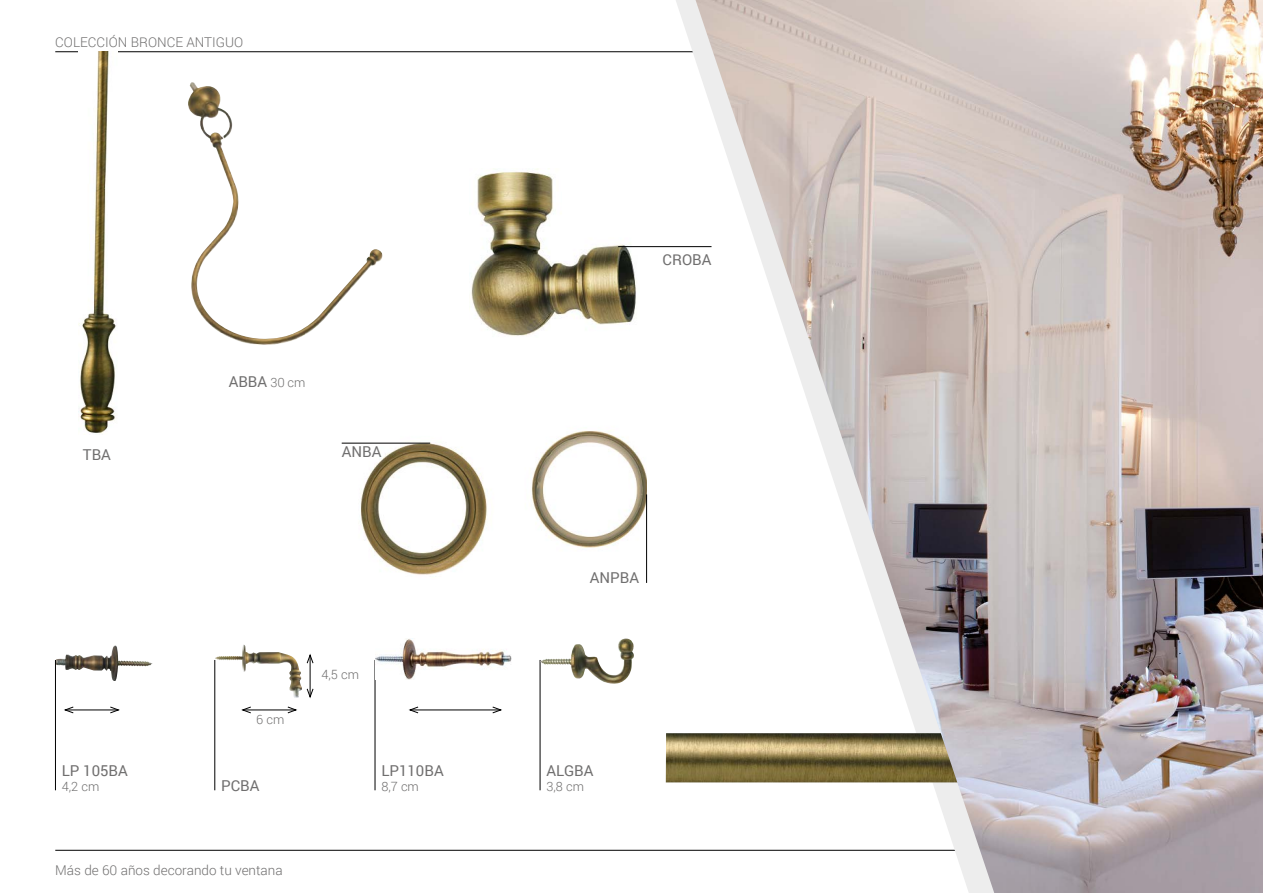
<style>
.page{position:relative;width:1263px;height:893px;background:#fff}
.page>*{position:absolute;margin:0;border:0;box-sizing:border-box;transform-origin:0 0}
.t1{font:15px "Roboto";color:#706f6f}
.t2{font:300 13.5px "Roboto";color:#706f6f}
.t3{font:300 12.75px "Roboto";color:#706f6f}
.s1{font-weight:300;font-size:12.75px}
</style>
<div class="page">
<hr style="left:55px;top:51px;width:1153px;height:1px;background:#000">
<hr style="left:55px;top:850px;width:1153px;height:1px;background:#000">
<hr style="left:540px;top:660px;width:1px;height:130px;background:#000">
<img style="left:540px;top:638px;width:94px;height:47px">
<hr style="left:55px;top:660px;width:1px;height:130px;background:#000">
<img style="left:56px;top:646px;width:96px;height:35px">
<hr style="left:215px;top:660px;width:1px;height:130px;background:#000">
<img style="left:215px;top:645px;width:87px;height:53px">
<hr style="left:375px;top:660px;width:1px;height:130px;background:#000">
<img style="left:375px;top:639px;width:137px;height:40px">
<hr style="left:243px;top:710px;width:53px;height:1px;background:#000">
<svg style="left:242px;top:706px;width:9px;height:7px"></svg>
<svg style="left:287px;top:706px;width:10px;height:7px"></svg>
<hr style="left:65px;top:710px;width:53px;height:1px;background:#000">
<svg style="left:64px;top:706px;width:10px;height:7px"></svg>
<svg style="left:110px;top:706px;width:10px;height:7px"></svg>
<hr style="left:410px;top:710px;width:91px;height:1px;background:#000">
<svg style="left:409px;top:706px;width:10px;height:7px"></svg>
<svg style="left:492px;top:706px;width:10px;height:7px"></svg>
<hr style="left:310px;top:655px;width:1px;height:42px;background:#000">
<svg style="left:307px;top:688px;width:6px;height:10px"></svg>
<svg style="left:307px;top:654px;width:6px;height:10px"></svg>
<img style="left:666px;top:733px;width:29px;height:49px">
<img style="left:188px;top:82px;width:195px;height:263px">
<img style="left:471px;top:169px;width:169px;height:167px">
<hr style="left:618px;top:246px;width:93px;height:1px;background:#000">
<img style="left:78px;top:52px;width:39px;height:381px">
<img style="left:348px;top:431px;width:299px;height:144px">
<hr style="left:646px;top:494px;width:1px;height:89px;background:#000">
<hr style="left:342px;top:443px;width:88px;height:1px;background:#000">
<img style="left:695px;top:0;width:568px;height:893px">
<p class="t2" style="left:55px;top:33px;width:190px">COLECCIÓN BRONCE ANTIGUO</p>
<p class="t1" style="left:83px;top:444px;width:30px">TBA</p>
<p class="t1" style="left:229px;top:371px;width:78px">ABBA <span class="s1">30 cm</span></p>
<p class="t1" style="left:342px;top:441px;width:41px">ANBA</p>
<p class="t3" style="left:256px;top:711px;width:30px">6 cm</p>
<p class="t1" style="left:62px;top:760px;width:68px">LP 105BA</p>
<p class="t3" style="left:62px;top:778px;width:39px">4,2 cm</p>
<p class="t1" style="left:221px;top:775px;width:40px">PCBA</p>
<p class="t2" style="left:55px;top:861px;width:229px">Más de 60 años decorando tu ventana</p>
<p class="t3" style="left:321px;top:666px;width:39px">4,5 cm</p>
<p class="t1" style="left:381px;top:760px;width:53px">LP110BA</p>
<p class="t3" style="left:381px;top:778px;width:39px">8,7 cm</p>
<p class="t1" style="left:662px;top:249px;width:40px">CROBA</p>
<p class="t1" style="left:590px;top:567px;width:51px">ANPBA</p>
<p class="t1" style="left:546px;top:760px;width:49px">ALGBA</p>
<p class="t3" style="left:546px;top:778px;width:39px">3,8 cm</p>
</div>
